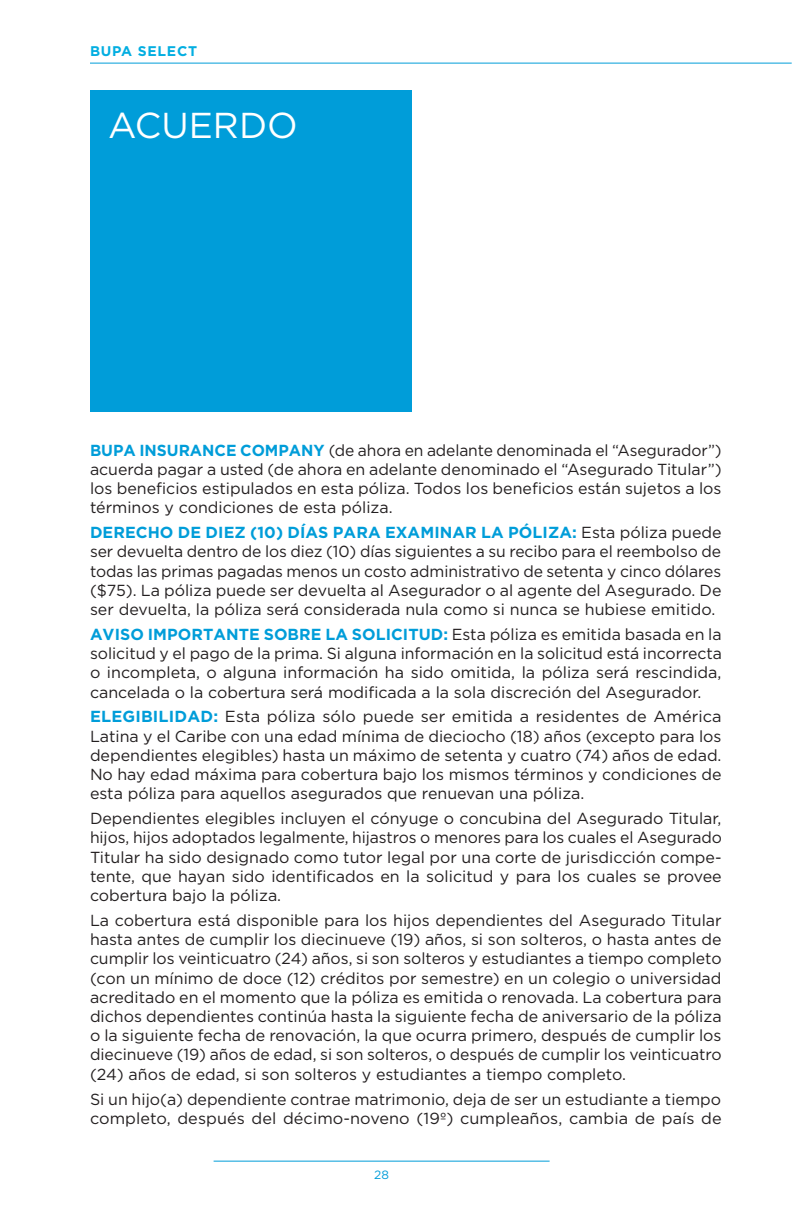
<style>
.page{position:relative;width:792px;height:1224px;background:#fff}
.page>*{position:absolute;margin:0;border:0;box-sizing:border-box;transform-origin:0 0}
.MainTitle{font:36px "Gotham";color:#fff}
.Agreement__list_Span{font:16px/19.2px "Gotham";color:#231f20;text-align:justify}
.Body_Spanish{font:16px/19.2px "Gotham";color:#231f20;text-align:justify}
.t1{font:700 14px "Gotham";letter-spacing:.05em;color:#03aee1}
.t2{font:12px "Gotham";color:#009dd9}
.s1{font-weight:700;color:#009dd9}
</style>
<div class="page">
<hr style="left:90px;top:63px;width:702px;height:1px;background:#009dd9">
<hr style="left:214px;top:1161px;width:336px;height:1px;background:#009dd9">
<div style="left:90px;top:91px;width:321px;height:321px;background:#009dd9"></div>
<p class="t1" style="left:90px;top:42px;width:109px">BUPA SELECT</p>
<p class="MainTitle" style="left:108px;top:102px;width:191px">ACUERDO</p>
<p class="Agreement__list_Span" style="left:90px;top:440px;width:633px"><span class="s1">BUPA INSURANCE COMPANY</span> (de ahora en adelante denominada el “Asegurador”) acuerda pagar a usted (de ahora en adelante denominado el “Asegurado Titular”) los beneficios estipulados en esta póliza. Todos los beneficios están sujetos a los términos y condiciones de esta póliza.</p>
<p class="Agreement__list_Span" style="left:90px;top:523px;width:633px"><span class="s1">DERECHO DE DIEZ (10) DÍAS PARA EXAMINAR LA PÓLIZA:</span> Esta póliza puede ser devuelta dentro de los diez (10) días siguientes a su recibo para el reembolso de todas las primas pagadas menos un costo administrativo de setenta y cinco dólares ($75). La póliza puede ser devuelta al Asegurador o al agente del Asegurado. De ser devuelta, la póliza será considerada nula como si nunca se hubiese emitido.</p>
<p class="Agreement__list_Span" style="left:90px;top:624px;width:633px"><span class="s1">AVISO IMPORTANTE SOBRE LA SOLICITUD:</span> Esta póliza es emitida basada en la solicitud y el pago de la prima. Si alguna información en la solicitud está incorrecta o incompleta, o alguna información ha sido omitida, la póliza será rescindida, cancelada o la cobertura será modificada a la sola discreción del Asegurador.</p>
<p class="Agreement__list_Span" style="left:90px;top:707px;width:633px"><span class="s1">ELEGIBILIDAD:</span> Esta póliza sólo puede ser emitida a residentes de América Latina y el Caribe con una edad mínima de dieciocho (18) años (excepto para los dependientes elegibles) hasta un máximo de setenta y cuatro (74) años de edad.<br>No hay edad máxima para cobertura bajo los mismos términos y condiciones de esta póliza para aquellos asegurados que renuevan una póliza.</p>
<p class="Body_Spanish" style="left:90px;top:809px;width:633px">Dependientes elegibles incluyen el cónyuge o concubina del Asegurado Titular, hijos, hijos adoptados legalmente, hijastros o menores para los cuales el Asegurado Titular ha sido designado como tutor legal por una corte de jurisdicción compe&shy;tente, que hayan sido identificados en la solicitud y para los cuales se provee cobertura bajo la póliza.</p>
<p class="Body_Spanish" style="left:90px;top:910px;width:633px">La cobertura está disponible para los hijos dependientes del Asegurado Titular hasta antes de cumplir los diecinueve (19) años, si son solteros, o hasta antes de cumplir los veinticuatro (24) años, si son solteros y estudiantes a tiempo completo (con un mínimo de doce (12) créditos por semestre) en un colegio o universidad acreditado en el momento que la póliza es emitida o renovada. La cobertura para dichos dependientes continúa hasta la siguiente fecha de aniversario de la póliza o la siguiente fecha de renovación, la que ocurra primero, después de cumplir los diecinueve (19) años de edad, si son solteros, o después de cumplir los veinticuatro (24) años de edad, si son solteros y estudiantes a tiempo completo.</p>
<p class="Body_Spanish" style="left:90px;top:1089px;width:633px">Si un hijo(a) dependiente contrae matrimonio, deja de ser un estudiante a tiempo completo, después del décimo-noveno (19º) cumpleaños, cambia de país de</p>
<p class="t2" style="left:374px;top:1167px;width:16px">28</p>
</div>
